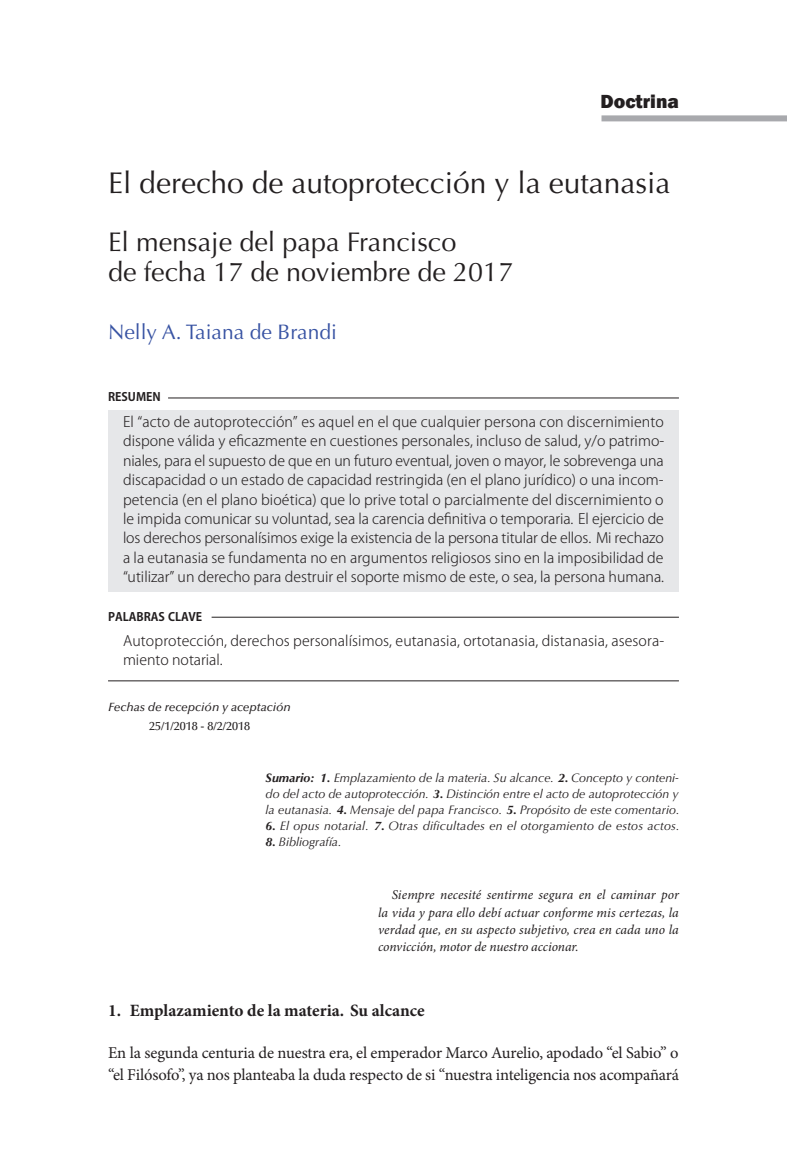
<style>
.page{position:relative;width:787px;height:1170px;background:#fff}
.page>*{position:absolute;margin:0;border:0;box-sizing:border-box;transform-origin:0 0}
.t1{font:30px "Optima";color:#231f20}
.t2{font:27px/30.6px "Optima";color:#231f20}
.t3{font:21px "Optima";color:#3853a3}
.t4{font:800 19.5px "Franklin Gothic";color:#231f20}
.t5{font:700 17.25px "Minion Pro";color:#231f20}
.t6{font:16.5px/21.8px "Minion Pro";letter-spacing:-.01em;color:#231f20}
.t7{font:300 14.25px/19.5px "Koz Go Pro";letter-spacing:.005em;color:#231f20;text-align:justify}
.t8{font:italic 13.5px/17.2px "Minion Pro";letter-spacing:-.005em;color:#231f20;text-align:justify}
.t9{font:italic 12.3px/16px "Optima";letter-spacing:.005em;color:#231f20;text-align:justify}
.t10{font:italic 500 12px "Optima";color:#231f20}
.t11{font:500 12px "Optima";color:#231f20}
.t12{font:700 11.7px "Koz Go Pro";color:#231f20}
.s1{font-weight:700}
</style>
<div class="page">
<div style="left:601px;top:115px;width:186px;height:6px;background:#a8a9ad"></div>
<div style="left:108px;top:410px;width:571px;height:181px;background:#e6e7e9"></div>
<hr style="left:168px;top:397px;width:511px;height:1px;background:#231f20">
<hr style="left:212px;top:616px;width:467px;height:1px;background:#231f20">
<hr style="left:108px;top:680px;width:571px;height:1px;background:#231f20">
<h3 class="t4" style="left:600px;top:88px;width:80px">Doctrina</h3>
<h1 class="t1" style="left:108px;top:165px;width:564px">El derecho de autoprotección y la eutanasia</h1>
<h2 class="t2" style="left:108px;top:227px;width:407px">El mensaje del papa Francisco<br>de fecha 17 de noviembre de 2017</h2>
<h3 class="t3" style="left:108px;top:320px;width:230px">Nelly A. Taiana de Brandi</h3>
<p class="t12" style="left:108px;top:389px;width:54px">RESUMEN</p>
<p class="t7" style="left:123px;top:412px;width:542px">El “acto de autoprotección” es aquel en el que cualquier persona con discernimiento dispone válida y eficazmente en cuestiones personales, incluso de salud, y/o patrimo&shy;niales, para el supuesto de que en un futuro eventual, joven o mayor, le sobrevenga una discapacidad o un estado de capacidad restringida (en el plano jurídico) o una incom&shy;petencia (en el plano bioética) que lo prive total o parcialmente del discernimiento o le impida comunicar su voluntad, sea la carencia definitiva o temporaria. El ejercicio de los derechos personalísimos exige la existencia de la persona titular de ellos. Mi rechazo a la eutanasia se fundamenta no en argumentos religiosos sino en la imposibilidad de “utilizar” un derecho para destruir el soporte mismo de este, o sea, la persona humana.</p>
<p class="t12" style="left:108px;top:608px;width:96px">PALABRAS CLAVE</p>
<p class="t7" style="left:123px;top:631px;width:542px">Autoprotección, derechos personalísimos, eutanasia, ortotanasia, distanasia, asesora&shy;miento notarial.</p>
<p class="t10" style="left:108px;top:700px;width:184px">Fechas de recepción y aceptación</p>
<p class="t11" style="left:149px;top:719px;width:103px">25/1/2018 - 8/2/2018</p>
<p class="t9" style="left:265px;top:769px;width:415px"><span class="s1">Sumario: 1.</span> Emplazamiento de la materia. Su alcance. <span class="s1">2.</span> Concepto y conteni&shy;do del acto de autoprotección. <span class="s1">3.</span> Distinción entre el acto de autoprotección y la eutanasia. <span class="s1">4.</span> Mensaje del papa Francisco. <span class="s1">5.</span> Propósito de este comentario.</p>
<p class="t9" style="left:265px;top:818px;width:415px"><span class="s1">6.</span> El opus notarial. <span class="s1">7.</span> Otras dificultades en el otorgamiento de estos actos.</p>
<p class="t9" style="left:265px;top:834px;width:78px"><span class="s1">8.</span> Bibliografía.</p>
<p class="t8" style="left:378px;top:886px;width:302px;text-indent:14px">Siempre necesité sentirme segura en el caminar por la vida y para ello debí actuar conforme mis certezas, la verdad que, en su aspecto subjetivo, crea en cada uno la convicción, motor de nuestro accionar.</p>
<p class="t5" style="left:108px;top:997px;width:318px">1. Emplazamiento de la materia. Su alcance</p>
<p class="t6" style="left:108px;top:1042px;width:572px">En la segunda centuria de nuestra era, el emperador Marco Aurelio, apodado “el Sabio” o “el Filósofo”, ya nos planteaba la duda respecto de si “nuestra inteligencia nos acompañará</p>
</div>
